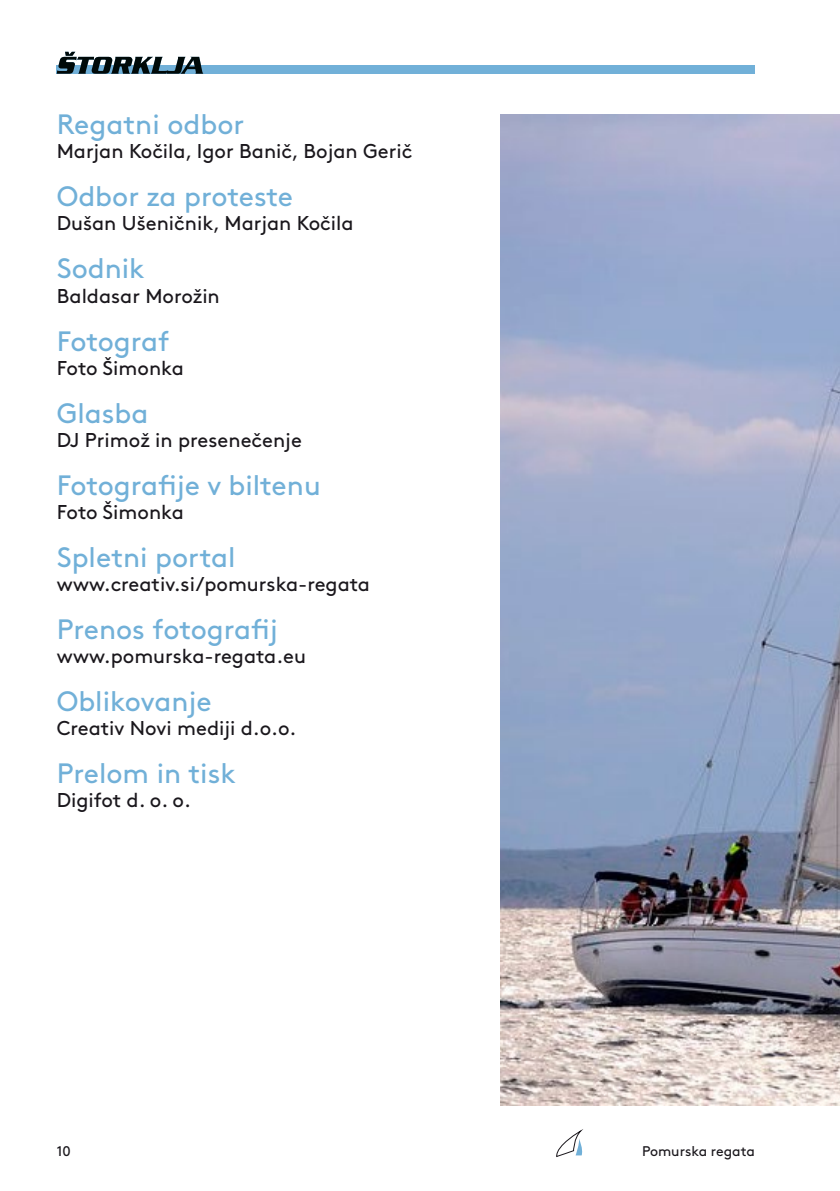
<style>
.page{position:relative;width:840px;height:1191px;background:#fff}
.page>*{position:absolute;margin:0;border:0;box-sizing:border-box;transform-origin:0 0}
.t1{font:28px "Brown";color:#71b0d8}
.t2{font:20px "Brown";color:#1a171c}
.t3{font:14px "Brown";color:#1a171c}
</style>
<div class="page">
<div style="left:57px;top:65px;width:697px;height:9px;background:#71b0d8"></div>
<svg style="left:556px;top:1129px;width:27px;height:28px"></svg>
<svg style="left:57px;top:52px;width:146px;height:22px"></svg>
<img style="left:500px;top:114px;width:339px;height:991px">
<h1 class="t1" style="left:57px;top:103px;width:189px">Regatni odbor</h1>
<p class="t2" style="left:57px;top:136px;width:357px">Marjan Kočila, Igor Banič, Bojan Gerič</p>
<h1 class="t1" style="left:57px;top:175px;width:238px">Odbor za proteste</h1>
<p class="t2" style="left:57px;top:208px;width:298px">Dušan Ušeničnik, Marjan Kočila</p>
<h1 class="t1" style="left:57px;top:247px;width:89px">Sodnik</h1>
<p class="t2" style="left:57px;top:280px;width:164px">Baldasar Morožin</p>
<h1 class="t1" style="left:57px;top:319px;width:114px">Fotograf</h1>
<p class="t2" style="left:57px;top:352px;width:128px">Foto Šimonka</p>
<h1 class="t1" style="left:57px;top:391px;width:93px">Glasba</h1>
<p class="t2" style="left:57px;top:424px;width:246px">DJ Primož in presenečenje</p>
<h1 class="t1" style="left:57px;top:463px;width:265px">Fotografije v biltenu</h1>
<p class="t2" style="left:57px;top:496px;width:128px">Foto Šimonka</p>
<h1 class="t1" style="left:57px;top:535px;width:180px">Spletni portal</h1>
<p class="t2" style="left:57px;top:568px;width:314px">www.creativ.si/pomurska-regata</p>
<h1 class="t1" style="left:57px;top:607px;width:222px">Prenos fotografij</h1>
<p class="t2" style="left:57px;top:640px;width:251px">www.pomurska-regata.eu</p>
<h1 class="t1" style="left:57px;top:679px;width:156px">Oblikovanje</h1>
<p class="t2" style="left:57px;top:712px;width:241px">Creativ Novi mediji d.o.o.</p>
<h1 class="t1" style="left:57px;top:751px;width:180px">Prelom in tisk</h1>
<p class="t2" style="left:57px;top:784px;width:136px">Digifot d. o. o.</p>
<p class="t3" style="left:57px;top:1140px;width:15px">10</p>
<p class="t3" style="left:642px;top:1140px;width:114px">Pomurska regata</p>
</div>
